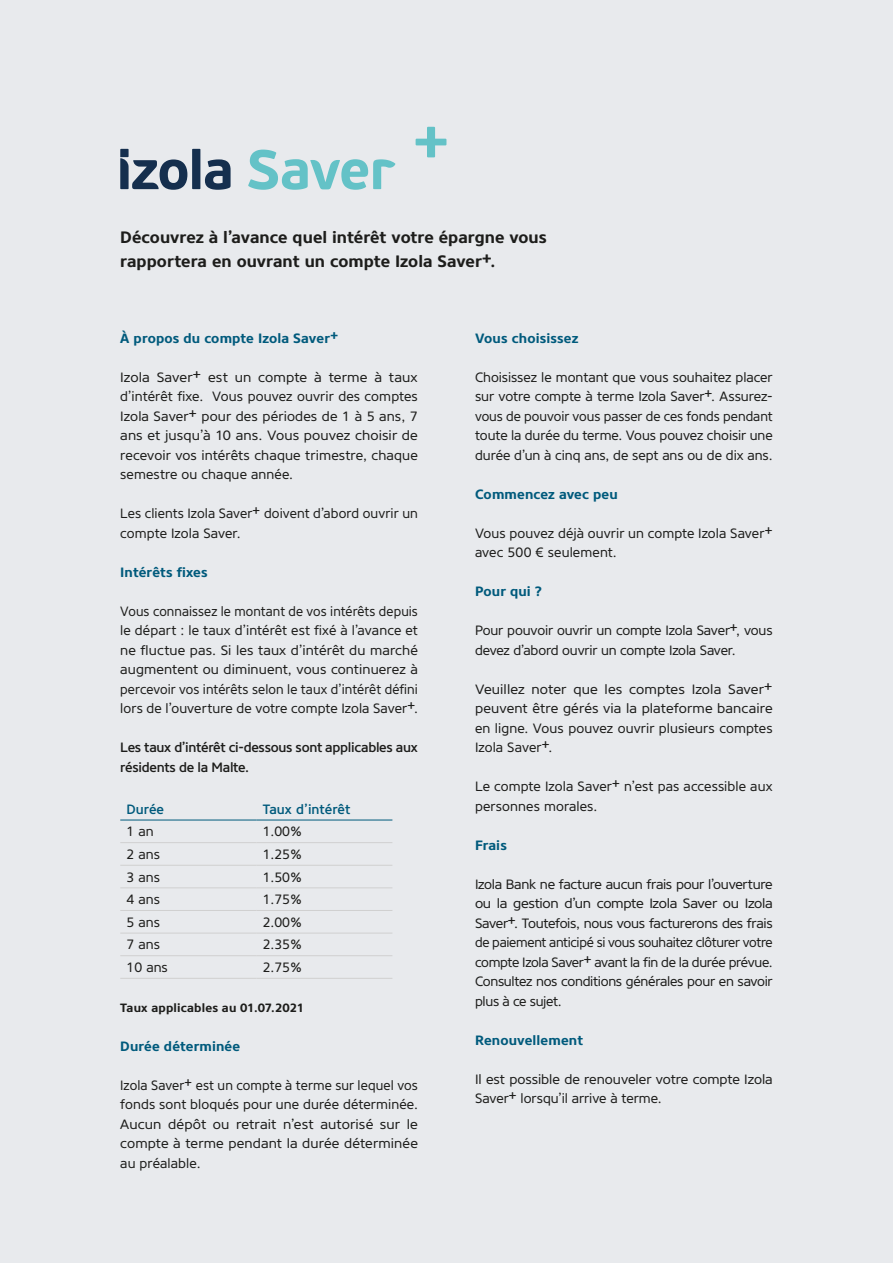
<style>
.page{position:relative;width:893px;height:1263px;background:#e8eaed}
.page>*{position:absolute;margin:0;border:0;box-sizing:border-box;transform-origin:0 0}
.t1{font:700 16.5px/24px "Core Sans NR65";color:#1d1d1b}
.t2{font:13.5px/19.5px "Core Sans NR45";color:#1d1d1b}
.t3{font:13.5px/19.5px "Core Sans NR45";color:#1d1d1b;text-align:justify;scale:1.05 1}
.t4{font:13.5px/19.5px "Core Sans NR45";color:#1d1d1b;text-align:justify;scale:.95 1}
.t5{font:700 13.5px "Core Sans NR65";letter-spacing:.01em;color:#005a7c}
.t6{font:500 13.5px/19.5px "Core Sans NR55";letter-spacing:-.02em;color:#1d1d1b}
.t7{font:500 13.5px "Core Sans NR55";color:#005a7c}
.t8{font:700 12px "Core Sans NR65";letter-spacing:.015em;color:#1d1d1b}
</style>
<div class="page">
<svg style="left:120px;top:149px;width:111px;height:41px"></svg>
<svg style="left:248px;top:150px;width:147px;height:40px"></svg>
<hr style="left:120px;top:820px;width:136px;height:1px;background:#005a7c">
<hr style="left:256px;top:820px;width:136px;height:1px;background:#005a7c">
<hr style="left:120px;top:842px;width:136px;height:1px;background:#d0d0d0">
<hr style="left:256px;top:842px;width:136px;height:1px;background:#d0d0d0">
<hr style="left:120px;top:865px;width:136px;height:1px;background:#d0d0d0">
<hr style="left:256px;top:865px;width:136px;height:1px;background:#d0d0d0">
<hr style="left:120px;top:888px;width:136px;height:1px;background:#d0d0d0">
<hr style="left:256px;top:888px;width:136px;height:1px;background:#d0d0d0">
<hr style="left:120px;top:910px;width:136px;height:1px;background:#d0d0d0">
<hr style="left:256px;top:910px;width:136px;height:1px;background:#d0d0d0">
<hr style="left:120px;top:933px;width:136px;height:1px;background:#d0d0d0">
<hr style="left:256px;top:933px;width:136px;height:1px;background:#d0d0d0">
<hr style="left:120px;top:955px;width:136px;height:1px;background:#d0d0d0">
<hr style="left:256px;top:955px;width:136px;height:1px;background:#d0d0d0">
<hr style="left:120px;top:978px;width:136px;height:1px;background:#d0d0d0">
<hr style="left:256px;top:978px;width:136px;height:1px;background:#d0d0d0">
<svg style="left:416px;top:127px;width:30px;height:30px"></svg>
<p class="t1" style="left:120px;top:225px;width:428px">Découvrez à l’avance quel intérêt votre épargne vous rapportera en ouvrant un compte Izola Saver+.</p>
<p class="t5" style="left:120px;top:329px;width:220px">À propos du compte Izola Saver+</p>
<p class="t3" style="left:120px;top:367px;width:285px">Izola Saver+ est un compte à terme à taux d’intérêt fixe. Vous pouvez ouvrir des comptes Izola Saver+ pour des périodes de 1 à 5 ans, 7 ans et jusqu’à 10 ans. Vous pouvez choisir de recevoir vos intérêts chaque trimestre, chaque semestre ou chaque année.</p>
<p class="t2" style="left:120px;top:504px;width:299px">Les clients Izola Saver+ doivent d’abord ouvrir un compte Izola Saver.</p>
<p class="t5" style="left:120px;top:563px;width:89px">Intérêts fixes</p>
<p class="t4" style="left:120px;top:601px;width:315px">Vous connaissez le montant de vos intérêts depuis le départ : le taux d’intérêt est fixé à l’avance et ne fluctue pas. Si les taux d’intérêt du marché augmentent ou diminuent, vous continuerez à percevoir vos intérêts selon le taux d’intérêt défini lors de l’ouverture de votre compte Izola Saver+.</p>
<p class="t6" style="left:120px;top:738px;width:299px">Les taux d’intérêt ci-dessous sont applicables aux résidents de la Malte.</p>
<p class="t7" style="left:127px;top:800px;width:39px">Durée</p>
<p class="t7" style="left:263px;top:800px;width:89px">Taux d’intérêt</p>
<p class="t2" style="left:127px;top:822px;width:29px">1 an</p>
<p class="t2" style="left:263px;top:822px;width:41px">1.00%</p>
<p class="t2" style="left:127px;top:844px;width:35px">2 ans</p>
<p class="t2" style="left:263px;top:844px;width:41px">1.25%</p>
<p class="t2" style="left:127px;top:867px;width:35px">3 ans</p>
<p class="t2" style="left:263px;top:867px;width:41px">1.50%</p>
<p class="t2" style="left:127px;top:890px;width:35px">4 ans</p>
<p class="t2" style="left:263px;top:890px;width:41px">1.75%</p>
<p class="t2" style="left:127px;top:912px;width:35px">5 ans</p>
<p class="t2" style="left:263px;top:912px;width:41px">2.00%</p>
<p class="t2" style="left:127px;top:935px;width:35px">7 ans</p>
<p class="t2" style="left:263px;top:935px;width:41px">2.35%</p>
<p class="t2" style="left:127px;top:957px;width:43px">10 ans</p>
<p class="t2" style="left:263px;top:957px;width:41px">2.75%</p>
<p class="t8" style="left:120px;top:999px;width:185px">Taux applicables au 01.07.2021</p>
<p class="t5" style="left:120px;top:1037px;width:121px">Durée déterminée</p>
<p class="t2" style="left:120px;top:1075px;width:299px;text-align:justify">Izola Saver+ est un compte à terme sur lequel vos fonds sont bloqués pour une durée déterminée.<br>Aucun dépôt ou retrait n’est autorisé sur le compte à terme pendant la durée déterminée au préalable.</p>
<p class="t5" style="left:475px;top:329px;width:105px">Vous choisissez</p>
<p class="t2" style="left:475px;top:367px;width:299px;text-align:justify">Choisissez le montant que vous souhaitez placer sur votre compte à terme Izola Saver+. Assurez&shy;vous de pouvoir vous passer de ces fonds pendant toute la durée du terme. Vous pouvez choisir une durée d’un à cinq ans, de sept ans ou de dix ans.</p>
<p class="t5" style="left:475px;top:485px;width:144px">Commencez avec peu</p>
<p class="t2" style="left:475px;top:523px;width:299px">Vous pouvez déjà ouvrir un compte Izola Saver+ avec 500 € seulement.</p>
<p class="t5" style="left:475px;top:583px;width:69px">Pour qui ?</p>
<p class="t2" style="left:475px;top:621px;width:299px">Pour pouvoir ouvrir un compte Izola Saver+, vous devez d’abord ouvrir un compte Izola Saver.</p>
<p class="t3" style="left:475px;top:679px;width:285px">Veuillez noter que les comptes Izola Saver+ peuvent être gérés via la plateforme bancaire en ligne. Vous pouvez ouvrir plusieurs comptes Izola Saver+.</p>
<p class="t2" style="left:475px;top:777px;width:299px">Le compte Izola Saver+ n’est pas accessible aux personnes morales.</p>
<p class="t5" style="left:475px;top:836px;width:33px">Frais</p>
<p class="t2" style="left:475px;top:874px;width:299px;text-align:justify">Izola Bank ne facture aucun frais pour l’ouverture ou la gestion d’un compte Izola Saver ou Izola Saver+. Toutefois, nous vous facturerons des frais de paiement anticipé si vous souhaitez clôturer votre compte Izola Saver+ avant la fin de la durée prévue.<br>Consultez nos conditions générales pour en savoir plus à ce sujet.</p>
<p class="t5" style="left:475px;top:1031px;width:110px">Renouvellement</p>
<p class="t2" style="left:475px;top:1069px;width:299px">Il est possible de renouveler votre compte Izola<br>Saver+ lorsqu’il arrive à terme.</p>
</div>
